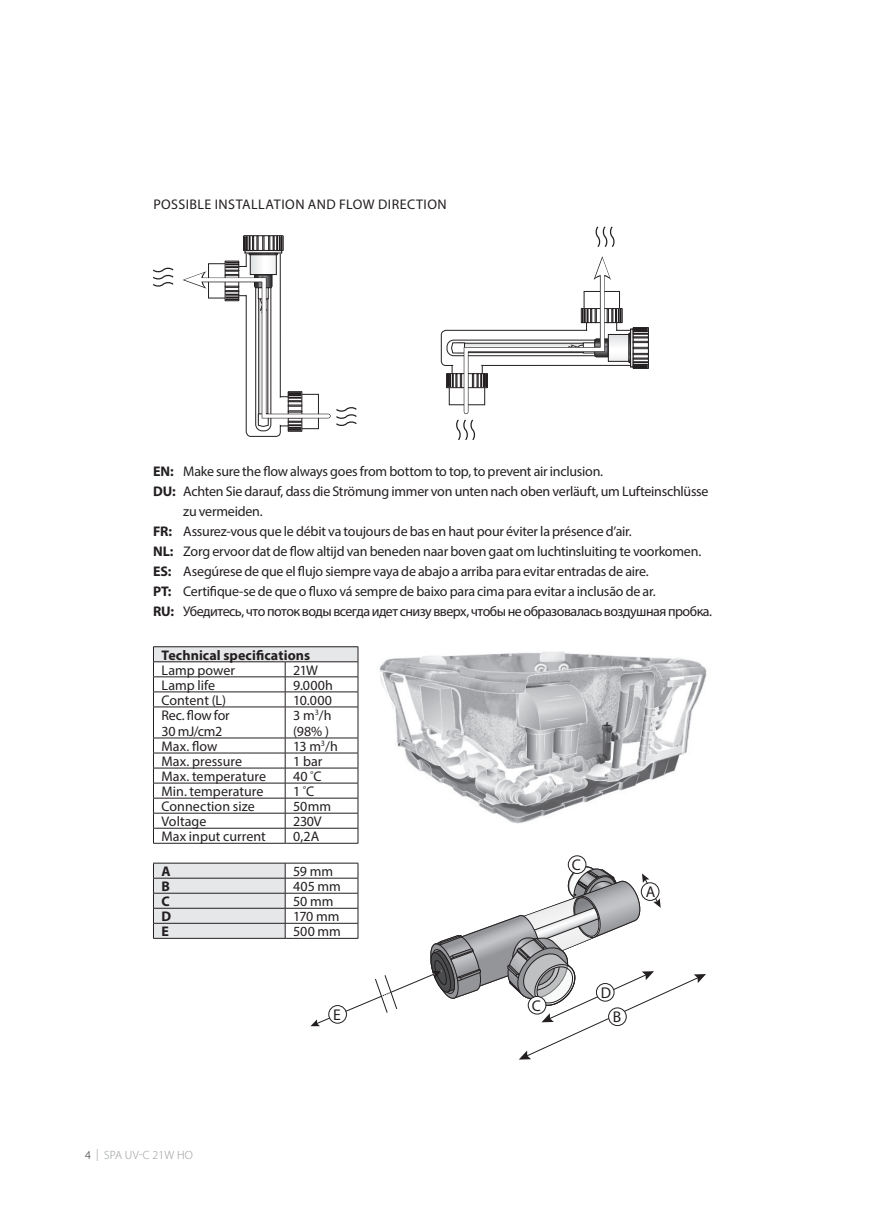
<style>
.page{position:relative;width:874px;height:1225px;background:#fff}
.page>*{position:absolute;margin:0;border:0;box-sizing:border-box;transform-origin:0 0}
.t1{font:15.6px "Myriad Pro";color:#231f20}
.t2{font:14px/16px "Myriad Pro";letter-spacing:-.015em;color:#231f20}
.t3{font:14px "Myriad Pro";letter-spacing:-.035em;color:#231f20}
.t4{font:14px "Myriad Pro";letter-spacing:.005em;color:#231f20}
.t5{font:14px "Myriad Pro";letter-spacing:.035em;color:#231f20}
.t6{font:700 14px "Myriad Pro";letter-spacing:.01em;color:#231f20}
.t7{font:300 12px "Myriad Pro";letter-spacing:.015em;color:#939598}
.s1{font-weight:700}
.s2{color:#231f20}
</style>
<div class="page">
<img style="left:379px;top:651px;width:328px;height:173px">
<svg style="left:440px;top:256px;width:208px;height:184px"></svg>
<svg style="left:595px;top:226px;width:19px;height:21px"></svg>
<svg style="left:183px;top:235px;width:174px;height:202px"></svg>
<svg style="left:153px;top:268px;width:21px;height:19px"></svg>
<div style="left:153px;top:647px;width:205px;height:15px;background:#e6e7e9"></div>
<hr style="left:153px;top:646px;width:132px;height:1px;background:#231f20">
<hr style="left:285px;top:646px;width:73px;height:1px;background:#231f20">
<hr style="left:153px;top:661px;width:132px;height:1px;background:#231f20">
<hr style="left:285px;top:661px;width:73px;height:1px;background:#231f20">
<hr style="left:153px;top:676px;width:132px;height:1px;background:#231f20">
<hr style="left:285px;top:676px;width:73px;height:1px;background:#231f20">
<hr style="left:153px;top:691px;width:132px;height:1px;background:#231f20">
<svg style="left:153px;top:647px;width:1px;height:59px"></svg>
<hr style="left:285px;top:691px;width:73px;height:1px;background:#231f20">
<svg style="left:285px;top:662px;width:1px;height:44px"></svg>
<svg style="left:357px;top:647px;width:1px;height:59px"></svg>
<hr style="left:153px;top:706px;width:132px;height:1px;background:#231f20">
<hr style="left:153px;top:707px;width:1px;height:30px;background:#231f20">
<hr style="left:285px;top:706px;width:73px;height:1px;background:#231f20">
<hr style="left:285px;top:707px;width:1px;height:30px;background:#231f20">
<hr style="left:357px;top:707px;width:1px;height:30px;background:#231f20">
<hr style="left:153px;top:737px;width:132px;height:1px;background:#231f20">
<hr style="left:285px;top:737px;width:73px;height:1px;background:#231f20">
<hr style="left:153px;top:752px;width:132px;height:1px;background:#231f20">
<hr style="left:285px;top:752px;width:73px;height:1px;background:#231f20">
<hr style="left:153px;top:767px;width:132px;height:1px;background:#231f20">
<hr style="left:285px;top:767px;width:73px;height:1px;background:#231f20">
<hr style="left:153px;top:782px;width:132px;height:1px;background:#231f20">
<hr style="left:285px;top:782px;width:73px;height:1px;background:#231f20">
<hr style="left:153px;top:798px;width:132px;height:1px;background:#231f20">
<hr style="left:285px;top:798px;width:73px;height:1px;background:#231f20">
<hr style="left:153px;top:813px;width:132px;height:1px;background:#231f20">
<hr style="left:285px;top:813px;width:73px;height:1px;background:#231f20">
<hr style="left:153px;top:828px;width:132px;height:1px;background:#231f20">
<svg style="left:153px;top:738px;width:1px;height:105px"></svg>
<hr style="left:285px;top:828px;width:73px;height:1px;background:#231f20">
<svg style="left:285px;top:738px;width:1px;height:105px"></svg>
<svg style="left:357px;top:738px;width:1px;height:105px"></svg>
<hr style="left:153px;top:843px;width:132px;height:1px;background:#231f20">
<hr style="left:285px;top:843px;width:73px;height:1px;background:#231f20">
<hr style="left:153px;top:862px;width:132px;height:1px;background:#231f20">
<hr style="left:285px;top:862px;width:73px;height:1px;background:#231f20">
<hr style="left:285px;top:878px;width:73px;height:1px;background:#231f20">
<hr style="left:285px;top:893px;width:73px;height:1px;background:#231f20">
<hr style="left:285px;top:908px;width:73px;height:1px;background:#231f20">
<hr style="left:285px;top:923px;width:73px;height:1px;background:#231f20">
<svg style="left:153px;top:863px;width:133px;height:75px;background:#d6d7d9"></svg>
<hr style="left:153px;top:938px;width:132px;height:1px;background:#231f20">
<hr style="left:285px;top:938px;width:73px;height:1px;background:#231f20">
<div style="left:567px;top:855px;width:19px;height:18px;border:1px solid #231f20;border-radius:50%"></div>
<svg style="left:310px;top:863px;width:395px;height:196px"></svg>
<p class="t5" style="left:153px;top:196px;width:295px">POSSIBLE INSTALLATION AND FLOW DIRECTION</p>
<p class="t2" style="left:153px;top:462px;width:451px"><span class="s1">EN:</span> Make sure the flow always goes from bottom to top, to prevent air inclusion.</p>
<p class="t2" style="left:153px;top:482px;width:556px"><span class="s1">DU:</span> Achten Sie darauf, dass die Strömung immer von unten nach oben verläuft, um Lufteinschlüsse</p>
<p class="t2" style="left:183px;top:502px;width:81px">zu vermeiden.</p>
<p class="t2" style="left:153px;top:522px;width:480px"><span class="s1">FR:</span> Assurez-vous que le débit va toujours de bas en haut pour éviter la présence d’air.</p>
<p class="t2" style="left:153px;top:542px;width:549px"><span class="s1">NL:</span> Zorg ervoor dat de flow altijd van beneden naar boven gaat om luchtinsluiting te voorkomen.</p>
<p class="t2" style="left:153px;top:562px;width:497px"><span class="s1">ES:</span> Asegúrese de que el flujo siempre vaya de abajo a arriba para evitar entradas de aire.</p>
<p class="t2" style="left:153px;top:583px;width:503px"><span class="s1">PT:</span> Certifique-se de que o fluxo vá sempre de baixo para cima para evitar a inclusão de ar.</p>
<p class="t3" style="left:153px;top:602px;width:560px"><span class="s1">RU:</span> Убедитесь, что поток воды всегда идет снизу вверх, чтобы не образовалась воздушная пробка.</p>
<p class="t6" style="left:161px;top:645px;width:150px">Technical specifications</p>
<p class="t2" style="left:161px;top:661px;width:75px">Lamp power</p>
<p class="t2" style="left:293px;top:661px;width:26px">21W</p>
<p class="t4" style="left:161px;top:676px;width:55px">Lamp life</p>
<p class="t2" style="left:293px;top:676px;width:41px">9.000h</p>
<p class="t2" style="left:161px;top:692px;width:66px">Content (L)</p>
<p class="t2" style="left:293px;top:692px;width:40px">10.000</p>
<p class="t2" style="left:161px;top:707px;width:70px">Rec. flow for<br>30 mJ/cm2</p>
<p class="t2" style="left:293px;top:707px;width:40px">3 m<sup>3</sup>/h (98% )</p>
<p class="t2" style="left:161px;top:738px;width:57px">Max. flow</p>
<p class="t2" style="left:293px;top:738px;width:46px">13 m<sup>3</sup>/h</p>
<p class="t2" style="left:161px;top:753px;width:82px">Max. pressure</p>
<p class="t2" style="left:293px;top:753px;width:31px">1 bar</p>
<p class="t4" style="left:161px;top:767px;width:106px">Max. temperature</p>
<p class="t2" style="left:293px;top:768px;width:30px">40 <sup>º</sup>C</p>
<p class="t2" style="left:161px;top:783px;width:103px">Min. temperature</p>
<p class="t2" style="left:293px;top:783px;width:23px">1 <sup>º</sup>C</p>
<p class="t4" style="left:161px;top:797px;width:95px">Connection size</p>
<p class="t2" style="left:293px;top:798px;width:39px">50mm</p>
<p class="t4" style="left:161px;top:812px;width:46px">Voltage</p>
<p class="t2" style="left:293px;top:813px;width:30px">230V</p>
<p class="t2" style="left:161px;top:828px;width:106px">Max input current</p>
<p class="t2" style="left:293px;top:828px;width:28px">0,2A</p>
<p class="t6" style="left:161px;top:862px;width:11px">A</p>
<p class="t2" style="left:293px;top:863px;width:42px">59 mm</p>
<p class="t6" style="left:161px;top:877px;width:10px">B</p>
<p class="t2" style="left:293px;top:878px;width:49px">405 mm</p>
<p class="t6" style="left:161px;top:892px;width:10px">C</p>
<p class="t2" style="left:293px;top:893px;width:42px">50 mm</p>
<p class="t6" style="left:161px;top:907px;width:11px">D</p>
<p class="t2" style="left:293px;top:908px;width:48px">170 mm</p>
<p class="t6" style="left:161px;top:922px;width:9px">E</p>
<p class="t2" style="left:293px;top:923px;width:49px">500 mm</p>
<p class="t1" style="left:571px;top:855px;width:11px">C</p>
<p class="t1" style="left:645px;top:882px;width:11px">A</p>
<p class="t7" style="left:85px;top:1148px;width:109px"><span class="s2">4</span> | SPA UV-C 21W HO</p>
<p class="t1" style="left:333px;top:1004px;width:9px">E</p>
<p class="t1" style="left:531px;top:995px;width:11px">C</p>
<p class="t1" style="left:600px;top:982px;width:12px">D</p>
<p class="t1" style="left:612px;top:1007px;width:10px">B</p>
</div>
